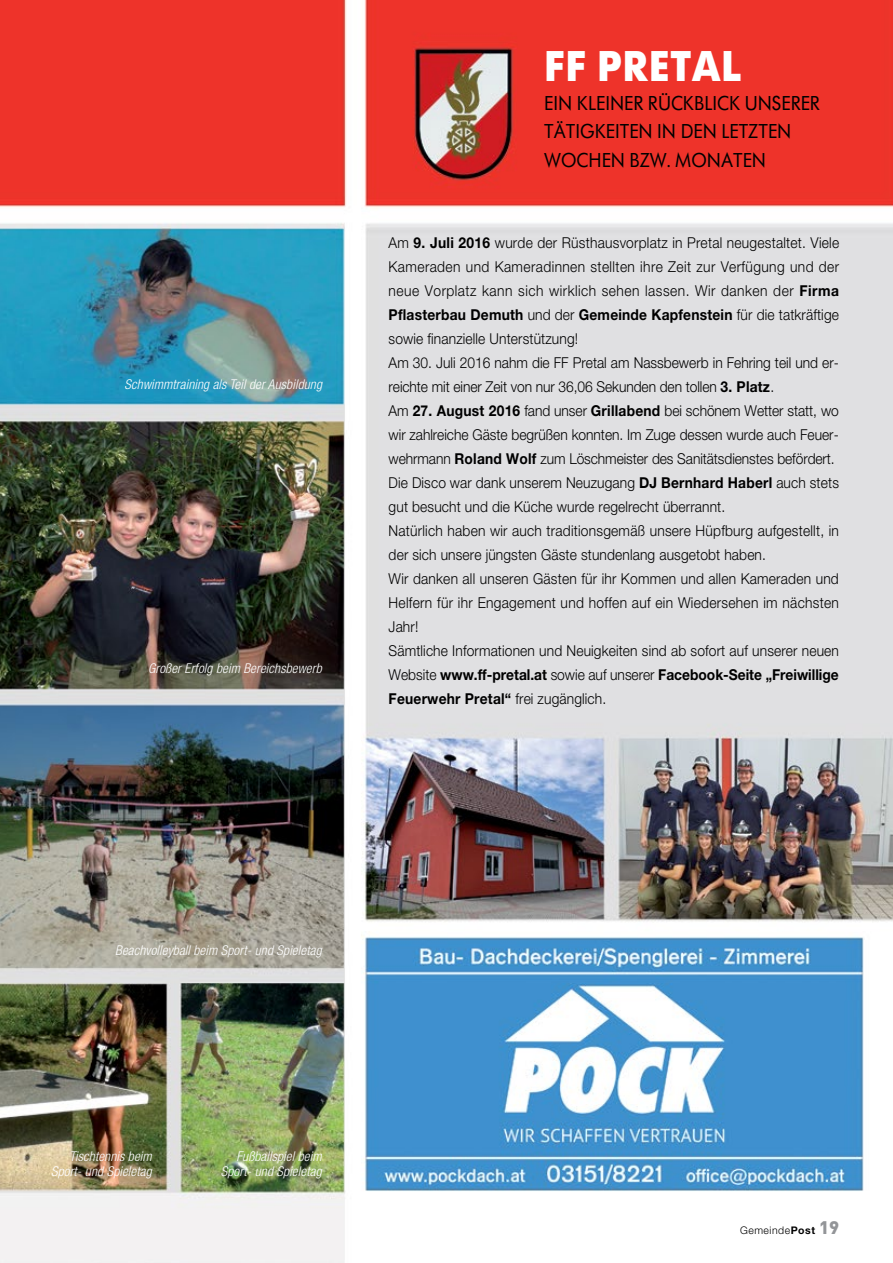
<style>
.page{position:relative;width:893px;height:1263px;background:#fff}
.page>*{position:absolute;margin:0;border:0;box-sizing:border-box;transform-origin:0 0}
.t1{font:700 45px "Futura SB";letter-spacing:.015em;color:#fff;scale:.92 1}
.t2{font:21px/28.5px "Futura SB";color:#000;scale:.92 1}
.t3{font:300 15px/24px "Helvetica Neue";letter-spacing:.01em;color:#000;scale:.92 1}
.t4{font:italic 300 condensed 13.5px/15px "Helvetica Neue";letter-spacing:.01em;color:#fff;text-align:right}
.t5{font:300 10.5px "Helvetica Neue";letter-spacing:.05em;color:#000}
.s1{font-weight:700}
.s2{font-family:"DIN";font-weight:900;font-size:18px;color:#939598}
</style>
<div class="page">
<img style="left:0;top:0;width:893px;height:1263px">
<p class="t4" style="left:125px;top:377px;width:199px">Schwimmtraining als Teil der Ausbildung</p>
<p class="t4" style="left:148px;top:661px;width:175px">Großer Erfolg beim Bereichsbewerb</p>
<h1 class="t1" style="left:544px;top:41px;width:206px">FF PRETAL</h1>
<h2 class="t2" style="left:544px;top:89px;width:301px">EIN KLEINER RÜCKBLICK UNSERER<br>TÄTIGKEITEN IN DEN LETZTEN<br>WOCHEN BZW. MONATEN</h2>
<p class="t3" style="left:389px;top:230px;width:491px">Am <span class="s1">9. Juli 2016</span> wurde der Rüsthausvorplatz in Pretal neugestaltet. Viele Kameraden und Kameradinnen stellten ihre Zeit zur Verfügung und der neue Vorplatz kann sich wirklich sehen lassen. Wir danken der <span class="s1">Firma Pflasterbau Demuth</span> und der <span class="s1">Gemeinde Kapfenstein</span> für die tatkräftige sowie finanzielle Unterstützung!<br>Am 30. Juli 2016 nahm die FF Pretal am Nassbewerb in Fehring teil und er&shy;reichte mit einer Zeit von nur 36,06 Sekunden den tollen <span class="s1">3. Platz</span>.<br>Am <span class="s1">27. August 2016</span> fand unser <span class="s1">Grillabend</span> bei schönem Wetter statt, wo wir zahlreiche Gäste begrüßen konnten. Im Zuge dessen wurde auch Feuer&shy;wehrmann <span class="s1">Roland Wolf</span> zum Löschmeister des Sanitätsdienstes befördert.<br>Die Disco war dank unserem Neuzugang <span class="s1">DJ Bernhard Haberl</span> auch stets gut besucht und die Küche wurde regelrecht überrannt.<br>Natürlich haben wir auch traditionsgemäß unsere Hüpfburg aufgestellt, in der sich unsere jüngsten Gäste stundenlang ausgetobt haben.<br>Wir danken all unseren Gästen für ihr Kommen und allen Kameraden und Helfern für ihr Engagement und hoffen auf ein Wiedersehen im nächsten Jahr!<br>Sämtliche Informationen und Neuigkeiten sind ab sofort auf unserer neuen Website <span class="s1">www.ff-pretal.at</span> sowie auf unserer <span class="s1">Facebook-Seite „Freiwillige Feuerwehr Pretal“</span> frei zugänglich.</p>
<p class="t4" style="left:115px;top:942px;width:208px">Beachvolleyball beim Sport- und Spieletag</p>
<p class="t4" style="left:51px;top:1148px;width:102px">Tischtennis beim<br>Sport- und Spieletag</p>
<p class="t4" style="left:221px;top:1148px;width:102px">Fußballspiel beim<br>Sport- und Spieletag</p>
<p class="t5" style="left:740px;top:1223px;width:100px">Gemeinde<span class="s1">Post</span> <span class="s2">19</span></p>
</div>
